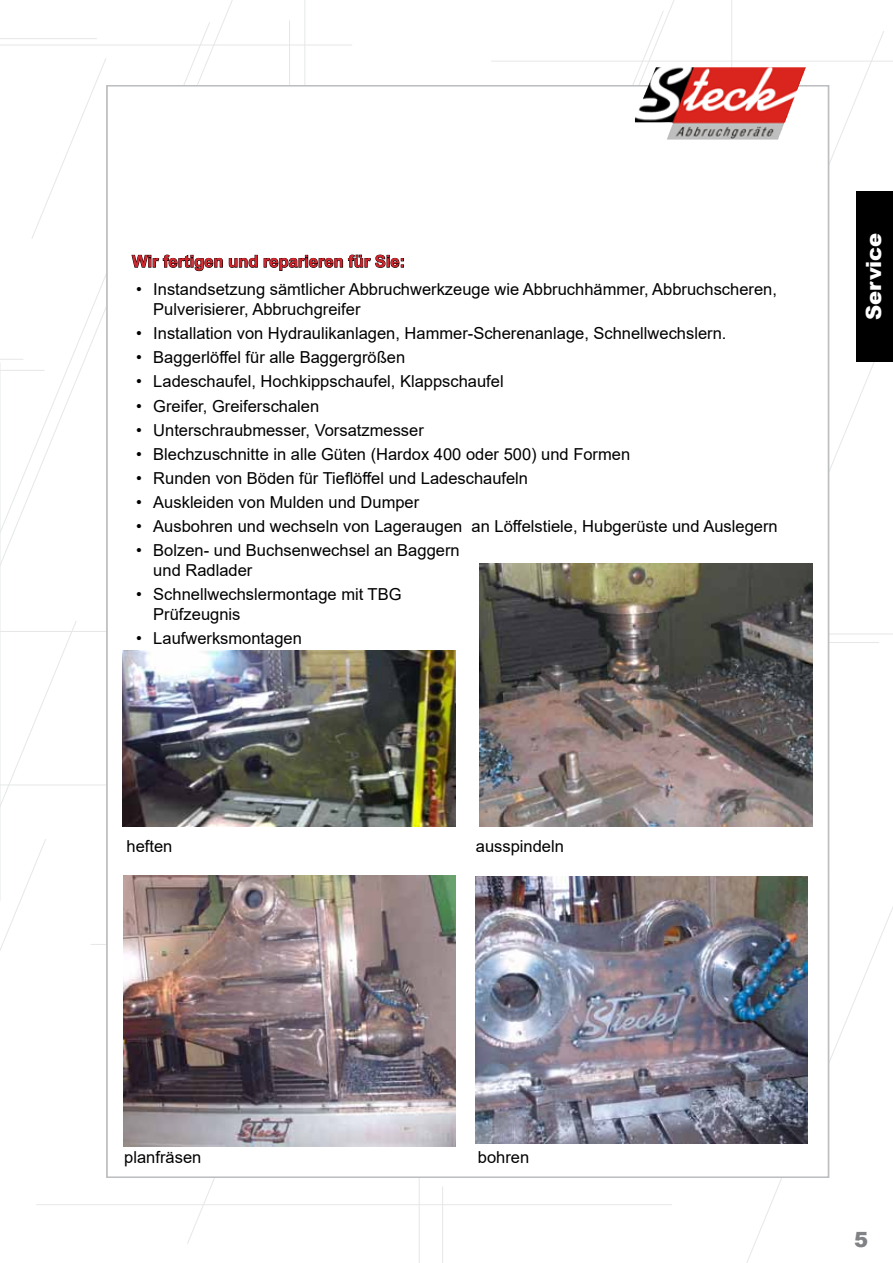
<style>
.page{position:relative;width:893px;height:1263px;background:#fff}
.page>*{position:absolute;margin:0;border:0;box-sizing:border-box;transform-origin:0 0}
.t1{font:900 21px "Arial";color:#fff}
.t2{font:900 21px "Arial";color:#808285}
.t3{font:16.5px/19.8px "Arial";color:#000}
.t4{font:700 16.5px "Arial";color:#d2232a}
</style>
<div class="page">
<svg style="left:0;top:22px;width:211px;height:542px"></svg>
<svg style="left:746px;top:901px;width:147px;height:362px"></svg>
<svg style="left:0;top:621px;width:77px;height:330px"></svg>
<svg style="left:829px;top:354px;width:49px;height:183px"></svg>
<svg style="left:187px;top:1178px;width:28px;height:66px"></svg>
<hr style="left:0;top:38px;width:97px;height:1px;background:#e6e7e8">
<hr style="left:491px;top:61px;width:402px;height:1px;background:#e6e7e8">
<svg style="left:0;top:359px;width:23px;height:1px"></svg>
<hr style="left:0;top:370px;width:45px;height:1px;background:#e6e7e8">
<hr style="left:0;top:784px;width:370px;height:1px;background:#e6e7e8">
<hr style="left:36px;top:1204px;width:636px;height:1px;background:#e6e7e8">
<hr style="left:0;top:631px;width:141px;height:1px;background:#e6e7e8">
<hr style="left:731px;top:0;width:1px;height:511px;background:#e6e7e8">
<hr style="left:289px;top:20px;width:1px;height:539px;background:#e6e7e8">
<hr style="left:304px;top:0;width:1px;height:504px;background:#e6e7e8">
<hr style="left:419px;top:753px;width:1px;height:510px;background:#e6e7e8">
<hr style="left:442px;top:1186px;width:1px;height:77px;background:#e6e7e8">
<hr style="left:0;top:45px;width:352px;height:1px;background:#e6e7e8">
<hr style="left:0;top:362px;width:1px;height:539px;background:#e6e7e8">
<svg style="left:829px;top:31px;width:55px;height:181px"></svg>
<svg style="left:31px;top:57px;width:76px;height:183px"></svg>
<hr style="left:733px;top:634px;width:160px;height:1px;background:#e6e7e8">
<hr style="left:719px;top:642px;width:160px;height:1px;background:#e6e7e8">
<hr style="left:90px;top:944px;width:283px;height:1px;background:#e6e7e8">
<div style="left:106px;top:85px;width:723px;height:1093px;background:#fff;border:2px solid #bcbec0"></div>
<div style="left:856px;top:191px;width:37px;height:170px;background:#000"></div>
<svg style="left:131px;top:254px;width:92px;height:17px"></svg>
<svg style="left:229px;top:254px;width:175px;height:17px"></svg>
<img style="left:476px;top:876px;width:331px;height:268px">
<img style="left:124px;top:875px;width:331px;height:271px">
<img style="left:479px;top:563px;width:334px;height:263px">
<img style="left:123px;top:651px;width:332px;height:175px">
<img style="left:635px;top:67px;width:171px;height:73px">
<p class="t4" style="left:132px;top:250px;width:275px">Wir fertigen und reparieren für Sie:</p>
<p class="t3" style="left:153px;top:280px;width:625px;text-indent:-17px">• Instandsetzung sämtlicher Abbruchwerkzeuge wie Abbruchhämmer, Abbruchscheren,<br>Pulverisierer, Abbruchgreifer</p>
<p class="t3" style="left:136px;top:323px;width:592px">• Installation von Hydraulikanlagen, Hammer-Scherenanlage, Schnellwechslern.</p>
<p class="t3" style="left:136px;top:348px;width:270px">• Baggerlöffel für alle Baggergrößen</p>
<p class="t3" style="left:136px;top:372px;width:369px">• Ladeschaufel, Hochkippschaufel, Klappschaufel</p>
<p class="t3" style="left:136px;top:396px;width:184px">• Greifer, Greiferschalen</p>
<p class="t3" style="left:136px;top:420px;width:289px">• Unterschraubmesser, Vorsatzmesser</p>
<p class="t3" style="left:136px;top:444px;width:495px">• Blechzuschnitte in alle Güten (Hardox 400 oder 500) und Formen</p>
<p class="t3" style="left:136px;top:468px;width:393px">• Runden von Böden für Tieflöffel und Ladeschaufeln</p>
<p class="t3" style="left:136px;top:492px;width:284px">• Auskleiden von Mulden und Dumper</p>
<p class="t3" style="left:136px;top:516px;width:643px">• Ausbohren und wechseln von Lageraugen an Löffelstiele, Hubgerüste und Auslegern</p>
<p class="t3" style="left:153px;top:540px;width:308px;text-indent:-17px">• Bolzen- und Buchsenwechsel an Baggern und Radlader</p>
<p class="t3" style="left:153px;top:584px;width:250px;text-indent:-17px">• Schnellwechslermontage mit TBG<br>Prüfzeugnis</p>
<p class="t3" style="left:136px;top:628px;width:167px">• Laufwerksmontagen</p>
<p class="t3" style="left:127px;top:836px;width:47px">heften</p>
<p class="t3" style="left:476px;top:836px;width:90px">ausspindeln</p>
<p class="t1" style="left:858px;top:320px;width:89px;rotate:-90deg">Service</p>
<p class="t3" style="left:124px;top:1147px;width:79px">planfräsen</p>
<p class="t3" style="left:478px;top:1147px;width:53px">bohren</p>
<p class="t2" style="left:854px;top:1224px;width:16px">5</p>
</div>
